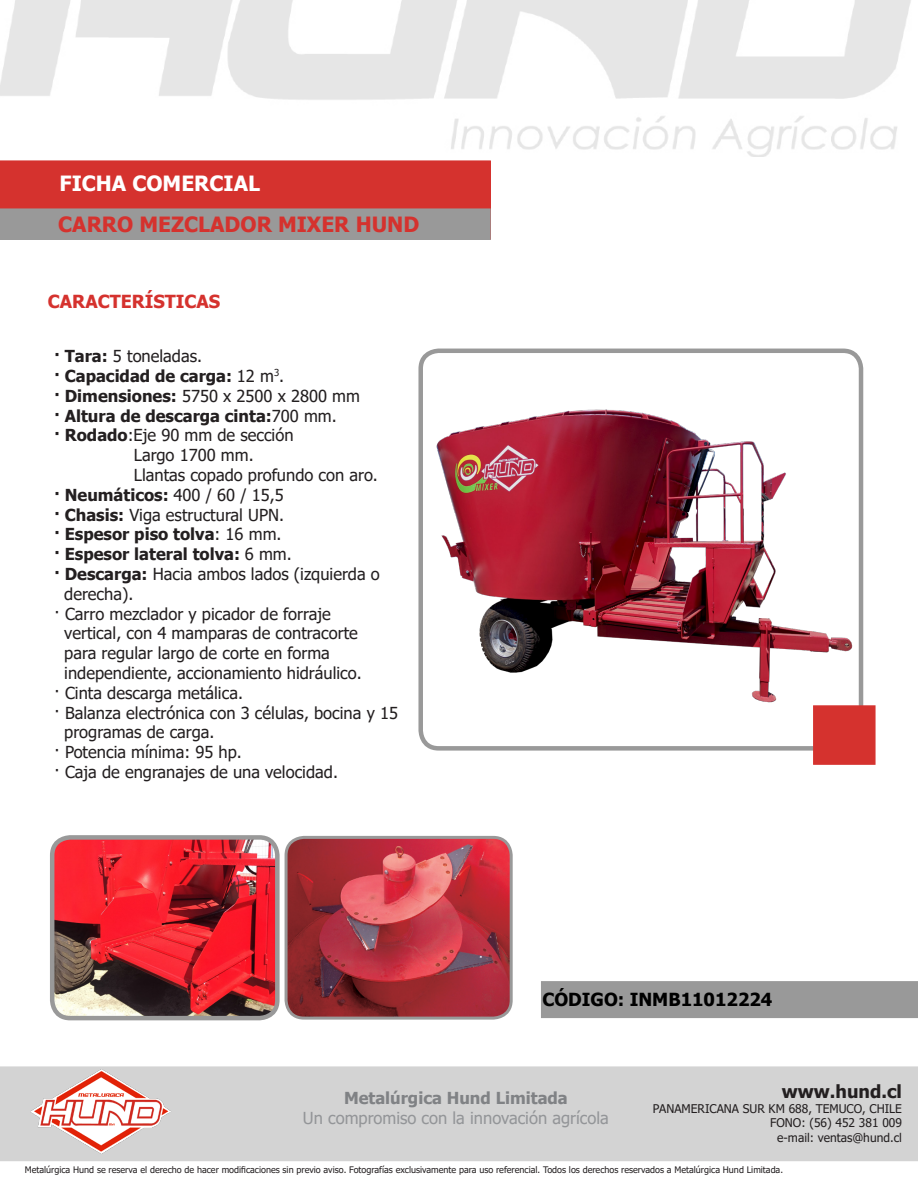
<style>
.page{position:relative;width:918px;height:1188px;background:#fff}
.page>*{position:absolute;margin:0;border:0;box-sizing:border-box;transform-origin:0 0}
.t1{font:700 21px "Tahoma";color:#d5322e}
.t2{font:700 21px "Tahoma";color:#fff}
.t3{font:700 18px "Tahoma";color:#000}
.t4{font:700 18px "Tahoma";color:#d5322e}
.t5{font:700 18px "Tahoma";color:#231f20}
.t6{font:16.5px "Tahoma";color:#231f20}
.t7{font:700 16.5px "Tahoma";color:#231f20}
.t8{font:16.5px "Tahoma";color:#939598}
.t9{font:700 16.5px "Tahoma";color:#808285}
.t10{font:12px "Tahoma";color:#231f20}
.t11{font:9px "Tahoma";color:#231f20}
.s1{font-weight:700}
.s2{font-weight:400}
</style>
<div class="page">
<img style="left:0;top:0;width:911px;height:156px">
<div style="left:0;top:1066px;width:918px;height:95px;background:#d3d3d3"></div>
<div style="left:541px;top:981px;width:377px;height:37px;background:#999"></div>
<img style="left:286px;top:838px;width:223px;height:178px">
<div style="left:285px;top:836px;width:228px;height:184px;border:3px solid #999;border-radius:18px"></div>
<img style="left:436px;top:409px;width:417px;height:294px">
<div style="left:418px;top:349px;width:445px;height:402px;border:4px solid #999;border-radius:18px"></div>
<div style="left:813px;top:705px;width:63px;height:60px;background:#d5322e;border:2px solid #d5322e"></div>
<img style="left:55px;top:840px;width:220px;height:178px">
<div style="left:50px;top:835px;width:230px;height:185px;border:4px solid #999;border-radius:18px"></div>
<div style="left:0;top:151px;width:500px;height:98px;background:#fff"></div>
<svg style="left:0;top:160px;width:491px;height:80px;background:#bd5b59"></svg>
<img style="left:19px;top:1066px;width:161px;height:95px">
<p class="t2" style="left:60px;top:169px;width:202px">FICHA COMERCIAL</p>
<p class="t1" style="left:58px;top:209px;width:363px">CARRO MEZCLADOR MIXER HUND</p>
<p class="t4" style="left:48px;top:289px;width:174px">CARACTERÍSTICAS</p>
<p class="t6" style="left:54px;top:345px;width:150px"><span class="s1">· Tara:</span> 5 toneladas.</p>
<p class="t7" style="left:54px;top:364px;width:232px">· Capacidad de carga: <span class="s2">12 m</span><sup>3</sup><span class="s2">.</span></p>
<p class="t6" style="left:54px;top:385px;width:308px"><span class="s1">· Dimensiones:</span> 5750 x 2500 x 2800 mm</p>
<p class="t7" style="left:54px;top:404px;width:284px">· Altura de descarga cinta:<span class="s2">700 mm.</span></p>
<p class="t6" style="left:54px;top:424px;width:241px"><span class="s1">· Rodado</span>:Eje 90 mm de sección</p>
<p class="t6" style="left:134px;top:444px;width:121px">Largo 1700 mm.</p>
<p class="t6" style="left:134px;top:464px;width:246px">Llantas copado profundo con aro.</p>
<p class="t7" style="left:54px;top:483px;width:231px">· Neumáticos: <span class="s2">400 / 60 / 15,5</span></p>
<p class="t6" style="left:54px;top:503px;width:232px"><span class="s1">· Chasis:</span> Viga estructural UPN.</p>
<p class="t7" style="left:54px;top:523px;width:229px">· Espesor piso tolva<span class="s2">: 16 mm.</span></p>
<p class="t7" style="left:54px;top:543px;width:239px">· Espesor lateral tolva: <span class="s2">6 mm.</span></p>
<p class="t6" style="left:54px;top:563px;width:327px"><span class="s1">· Descarga:</span> Hacia ambos lados (izquierda o</p>
<p class="t6" style="left:64px;top:583px;width:71px">derecha).</p>
<p class="t6" style="left:54px;top:602px;width:278px">· Carro mezclador y picador de forraje</p>
<p class="t6" style="left:64px;top:622px;width:295px">vertical, con 4 mamparas de contracorte</p>
<p class="t6" style="left:64px;top:642px;width:267px">para regular largo de corte en forma</p>
<p class="t6" style="left:64px;top:662px;width:299px">independiente, accionamiento hidráulico.</p>
<p class="t6" style="left:54px;top:682px;width:191px">· Cinta descarga metálica.</p>
<p class="t6" style="left:54px;top:701px;width:346px">· Balanza electrónica con 3 células, bocina y 15</p>
<p class="t6" style="left:64px;top:721px;width:152px">programas de carga.</p>
<p class="t6" style="left:54px;top:741px;width:189px">· Potencia mínima: 95 hp.</p>
<p class="t6" style="left:54px;top:761px;width:286px">· Caja de engranajes de una velocidad.</p>
<p class="t3" style="left:542px;top:986px;width:231px">CÓDIGO: INMB11012224</p>
<p class="t5" style="left:782px;top:1079px;width:122px">www.hund.cl</p>
<p class="t10" style="left:653px;top:1100px;width:251px">PANAMERICANA SUR KM 688, TEMUCO, CHILE</p>
<p class="t10" style="left:770px;top:1115px;width:133px">FONO: (56) 452 381 009</p>
<p class="t10" style="left:777px;top:1129px;width:126px">e-mail: ventas@hund.cl</p>
<p class="t11" style="left:25px;top:1163px;width:760px">Metalúrgica Hund se reserva el derecho de hacer modificaciones sin previo aviso. Fotografías exclusivamente para uso referencial. Todos los derechos reservados a Metalúrgica Hund Limitada.</p>
<p class="t9" style="left:344px;top:1086px;width:225px">Metalúrgica Hund Limitada</p>
<p class="t8" style="left:303px;top:1107px;width:308px">Un compromiso con la innovación agrícola</p>
</div>
